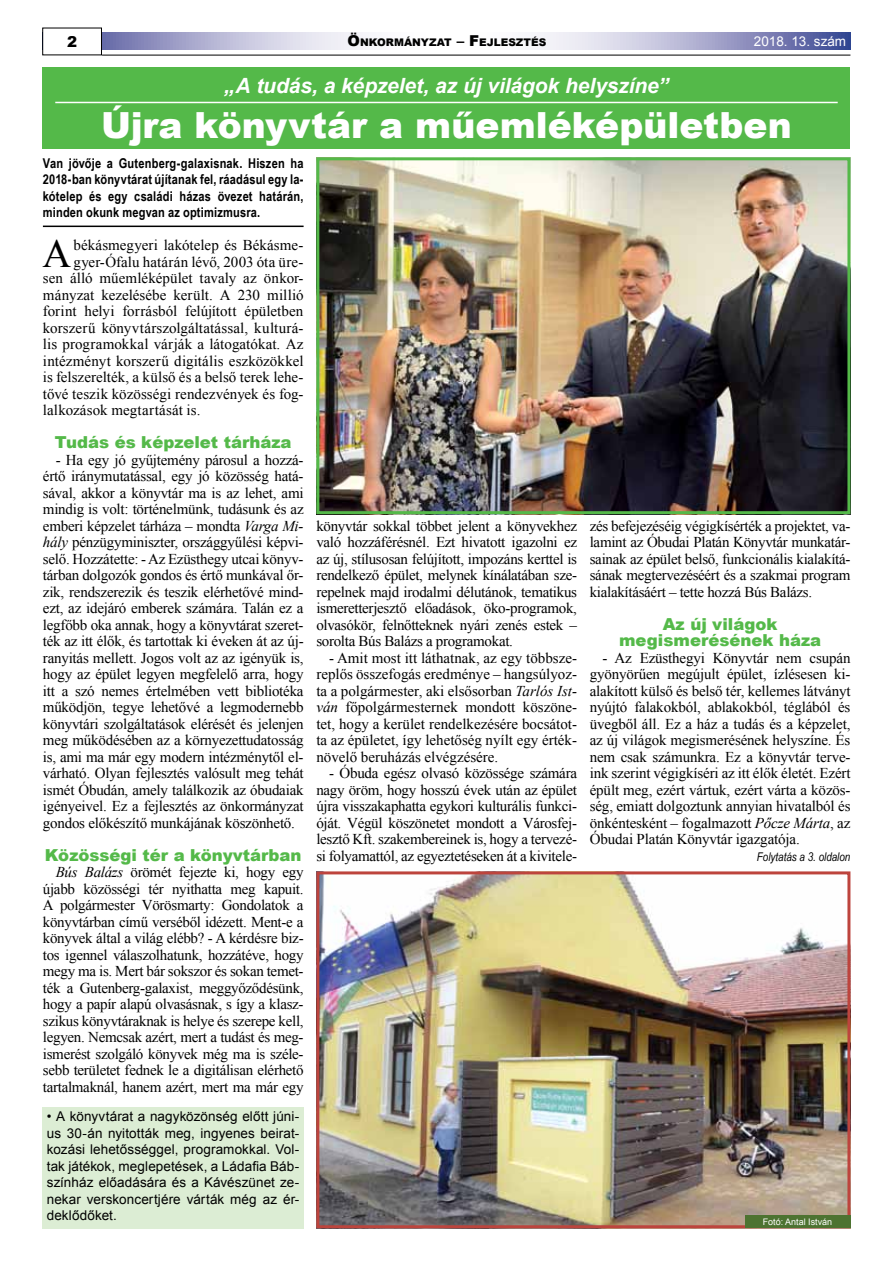
<style>
.page{position:relative;width:893px;height:1263px;background:#fff}
.page>*{position:absolute;margin:0;border:0;box-sizing:border-box;transform-origin:0 0}
.t1{font:39.9px "Times New Roman";color:#000}
.t2{font:900 36px "Arial";letter-spacing:.005em;color:#fff}
.t3{font:italic 700 21px "Arial";letter-spacing:-.005em;color:#fff}
.t4{font:900 16.5px/16.5px "Arial";color:#54b949;text-align:center}
.t5{font:15px/16.5px "Times New Roman";letter-spacing:-.01em;color:#000;text-align:justify}
.t6{font:15px "Times New Roman";letter-spacing:.01em;color:#000}
.t7{font:900 15px "Arial";color:#000}
.t8{font:13.5px/16.5px "Arial";letter-spacing:.005em;color:#000;text-align:justify}
.t9{font:700 13.5px/16.5px "Arial Narrow";letter-spacing:.015em;color:#000;text-align:justify}
.t10{font:13.5px "Arial";color:#fff}
.t11{font:italic 12px "Arial Narrow";color:#000}
.t12{font:900 10.5px "Arial";color:#000}
.t13{font:9px "Arial";color:#fff}
.s1{font-size:15px}
.s2{font-style:italic}
</style>
<div class="page">
<svg style="left:102px;top:33px;width:748px;height:17px"></svg>
<hr style="left:102px;top:55px;width:748px;height:1px;background:#000">
<hr style="left:43px;top:226px;width:261px;height:1px;background:#000">
<div style="left:43px;top:67px;width:807px;height:82px;background:#54b949"></div>
<hr style="left:55px;top:102px;width:783px;height:1px;background:#fff">
<div style="left:43px;top:1107px;width:261px;height:121px;background:#dcedd4"></div>
<img style="left:320px;top:161px;width:526px;height:349px">
<div style="left:316px;top:157px;width:534px;height:357px;border:3px solid #54b949"></div>
<img style="left:320px;top:875px;width:526px;height:349px">
<div style="left:316px;top:871px;width:534px;height:357px;border:3px solid #bd443d"></div>
<div style="left:745px;top:1215px;width:105px;height:13px;background:#4d7331"></div>
<p class="t7" style="left:67px;top:31px;width:12px">2</p>
<p class="t12" style="left:348px;top:34px;width:200px"><span class="s1">Ö</span>NKORMÁNYZAT <span class="s1">– F</span>EJLESZTÉS</p>
<p class="t10" style="left:754px;top:33px;width:94px">2018. 13. szám</p>
<h3 class="t3" style="left:224px;top:72px;width:446px">„A tudás, a képzelet, az új világok helyszíne”</h3>
<h2 class="t2" style="left:101px;top:99px;width:692px">Újra könyvtár a műemléképületben</h2>
<p class="t9" style="left:43px;top:154px;width:262px">Van jövője a Gutenberg-galaxisnak. Hiszen ha 2018-ban könyvtárat újítanak fel, ráadásul egy la&shy;kótelep és egy családi házas övezet határán, minden okunk megvan az optimizmusra.</p>
<h1 class="t1" style="left:43px;top:226px;width:30px">A</h1>
<p class="t5" style="left:73px;top:237px;width:232px">békásmegyeri lakótelep és Békásme-</p>
<p class="t5" style="left:73px;top:253px;width:232px">gyer-Ófalu határán lévő, 2003 óta üre-</p>
<p class="t5" style="left:43px;top:270px;width:262px">sen álló műemléképület tavaly az önkor-</p>
<p class="t6" style="left:43px;top:284px;width:262px">mányzat kezelésébe került. A 230 millió</p>
<p class="t5" style="left:43px;top:303px;width:262px">forint helyi forrásból felújított épületben</p>
<p class="t6" style="left:43px;top:317px;width:262px">korszerű könyvtárszolgáltatással, kulturá-</p>
<p class="t5" style="left:43px;top:336px;width:262px">lis programokkal várják a látogatókat. Az</p>
<p class="t5" style="left:43px;top:352px;width:262px">intézményt korszerű digitális eszközökkel</p>
<p class="t5" style="left:43px;top:369px;width:262px">is felszerelték, a külső és a belső terek lehe-</p>
<p class="t5" style="left:43px;top:385px;width:262px">tővé teszik közösségi rendezvények és fog-</p>
<p class="t5" style="left:43px;top:402px;width:159px">lalkozások megtartását is.</p>
<p class="t4" style="left:55px;top:433px;width:238px">Tudás és képzelet tárháza</p>
<p class="t5" style="left:43px;top:451px;width:262px;text-indent:13px">- Ha egy jó gyűjtemény párosul a hozzá&shy;értő iránymutatással, egy jó közösség hatá&shy;sával, akkor a könyvtár ma is az lehet, ami mindig is volt: történelmünk, tudásunk és az emberi képzelet tárháza – mondta <span class="s2">Varga Mi&shy;hály</span> pénzügyminiszter, országgyűlési képvi&shy;selő. Hozzátette: - Az Ezüsthegy utcai könyv&shy;tárban dolgozók gondos és értő munkával őr&shy;zik, rendszerezik és teszik elérhetővé mind&shy;ezt, az idejáró emberek számára. Talán ez a legfőbb oka annak, hogy a könyvtárat szeret&shy;ték az itt élők, és tartottak ki éveken át az új&shy;ranyitás mellett. Jogos volt az az igényük is, hogy az épület legyen megfelelő arra, hogy itt a szó nemes értelmében vett bibliotéka működjön, tegye lehetővé a legmodernebb könyvtári szolgáltatások elérését és jelenjen meg működésében az a környezettudatosság is, ami ma már egy modern intézménytől el&shy;várható. Olyan fejlesztés valósult meg tehát ismét Óbudán, amely találkozik az óbudaiak igényeivel. Ez a fejlesztés az önkormányzat gondos előkészítő munkájának köszönhető.</p>
<p class="t4" style="left:45px;top:846px;width:258px">Közösségi tér a könyvtárban</p>
<p class="t5" style="left:43px;top:864px;width:262px;text-indent:13px"><span class="s2">Bús Balázs</span> örömét fejezte ki, hogy egy újabb közösségi tér nyithatta meg kapuit.<br>A polgármester Vörösmarty: Gondolatok a könyvtárban című verséből idézett. Ment-e a könyvek által a világ elébb? - A kérdésre biz&shy;tos igennel válaszolhatunk, hozzátéve, hogy megy ma is. Mert bár sokszor és sokan temet&shy;ték a Gutenberg-galaxist, meggyőződésünk, hogy a papír alapú olvasásnak, s így a klas - szikus könyvtáraknak is helye és szerepe kell, legyen. Nemcsak azért, mert a tudást és meg&shy;ismerést szolgáló könyvek még ma is széle&shy;sebb területet fednek le a digitálisan elérhető tartalmaknál, hanem azért, mert ma már egy</p>
<p class="t8" style="left:47px;top:1108px;width:254px">• A könyvtárat a nagyközönség előtt júni&shy;us 30-án nyitották meg, ingyenes beirat&shy;kozási lehetősséggel, programokkal. Vol&shy;tak játékok, meglepetések, a Ládafia Báb&shy;színház előadására és a Kávészünet ze&shy;nekar verskoncertjére várták még az ér&shy;deklődőket.</p>
<p class="t5" style="left:316px;top:517px;width:262px">könyvtár sokkal többet jelent a könyvekhez való hozzáférésnél. Ezt hivatott igazolni ez az új, stílusosan felújított, impozáns kerttel is rendelkező épület, melynek kínálatában sze&shy;repelnek majd irodalmi délutánok, tematikus ismeretterjesztő előadások, öko-programok, olvasókör, felnőtteknek nyári zenés estek – sorolta Bús Balázs a programokat.</p>
<p class="t5" style="left:316px;top:649px;width:262px;text-indent:13px">- Amit most itt láthatnak, az egy többsze&shy;replős összefogás eredménye – hangsúlyoz&shy;ta a polgármester, aki elsősorban <span class="s2">Tarlós Ist&shy;ván</span> főpolgármesternek mondott köszöne&shy;tet, hogy a kerület rendelkezésére bocsátot&shy;ta az épületet, így lehetőség nyílt egy érték&shy;növelő beruházás elvégzésére.</p>
<p class="t5" style="left:316px;top:765px;width:262px;text-indent:13px">- Óbuda egész olvasó közössége számára nagy öröm, hogy hosszú évek után az épület újra visszakaphatta egykori kulturális funkci&shy;óját. Végül köszönetet mondott a Városfej&shy;lesztő Kft. szakembereinek is, hogy a tervezé&shy;si folyamattól, az egyeztetéseken át a kivitele-</p>
<p class="t5" style="left:590px;top:517px;width:262px">zés befejezéséig végigkísérték a projektet, va&shy;lamint az Óbudai Platán Könyvtár munkatár&shy;sainak az épület belső, funkcionális kialakítá&shy;sának megtervezéséért és a szakmai program kialakításáért – tette hozzá Bús Balázs.</p>
<p class="t4" style="left:619px;top:615px;width:204px">Az új világok megismerésének háza</p>
<p class="t5" style="left:590px;top:649px;width:262px;text-indent:13px">- Az Ezüsthegyi Könyvtár nem csupán gyönyörűen megújult épület, ízlésesen ki&shy;alakított külső és belső tér, kellemes látványt nyújtó falakokból, ablakokból, téglából és üvegből áll. Ez a ház a tudás és a képzelet, az új világok megismerésének helyszíne. És nem csak számunkra. Ez a könyvtár terve&shy;ink szerint végigkíséri az itt élők életét. Ezért épült meg, ezért vártuk, ezért várta a közös&shy;ség, emiatt dolgoztunk annyian hivatalból és önkéntesként – fogalmazott <span class="s2">Pőcze Márta</span>, az Óbudai Platán Könyvtár igazgatója.</p>
<p class="t11" style="left:757px;top:848px;width:95px">Folytatás a 3. oldalon</p>
<p class="t13" style="left:763px;top:1216px;width:71px">Fotó: Antal István</p>
</div>
